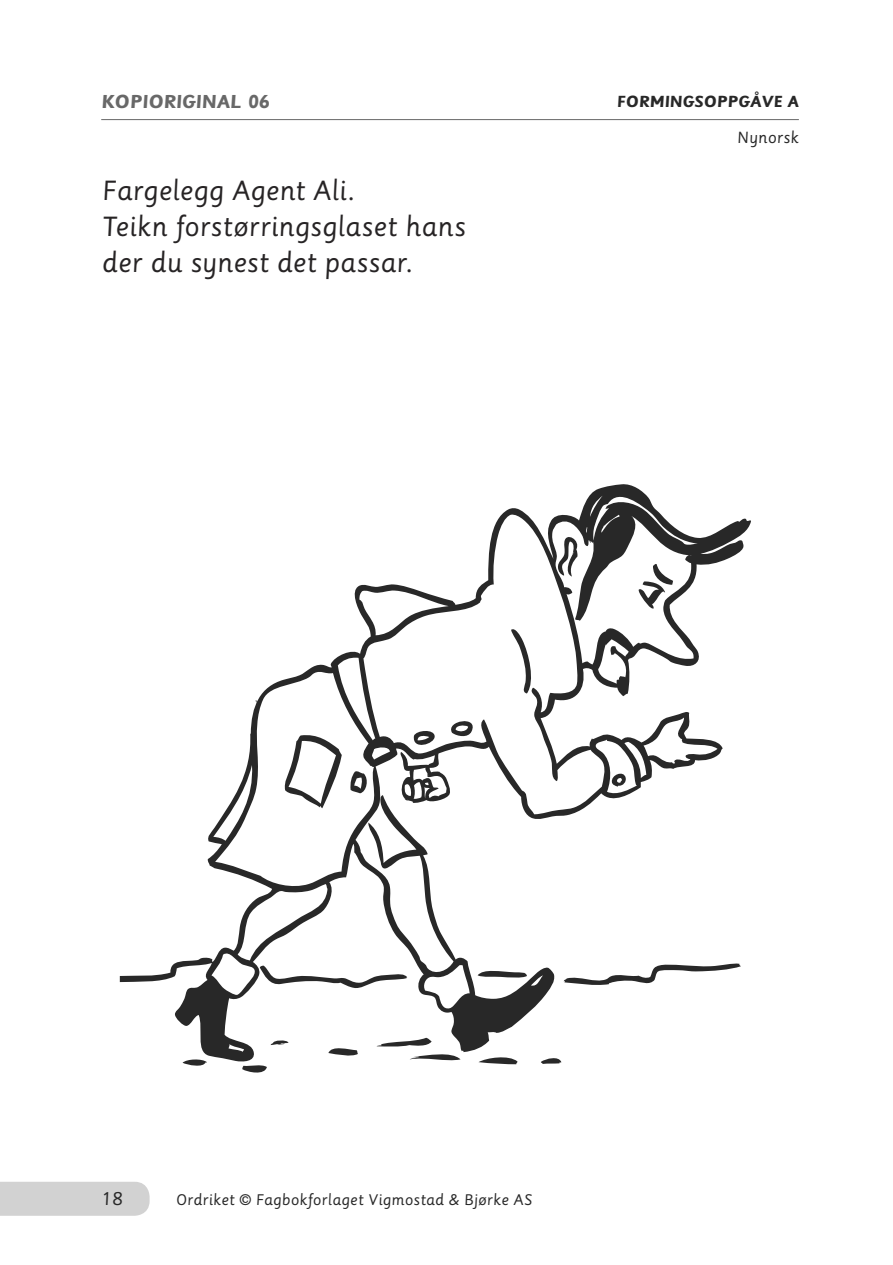
<style>
.page{position:relative;width:893px;height:1265px;background:#fff}
.page>*{position:absolute;margin:0;border:0;box-sizing:border-box;transform-origin:0 0}
.t1{font:27px/36px "Sassoon Primary";color:#272425}
.t2{font:700 21px "Sassoon Primary";color:#686868}
.t3{font:700 18px "Sassoon Primary";color:#282828}
.t4{font:18px "Sassoon Primary";color:#282828}
.t5{font:15.75px "Sassoon Primary";letter-spacing:.005em;color:#282828}
.t6{font:15px "Sassoon Primary";letter-spacing:.015em;color:#282828}
</style>
<div class="page">
<div style="left:0;top:1181px;width:150px;height:34px;background:#d2d2d2"></div>
<hr style="left:101px;top:119px;width:698px;height:1px;background:#686868">
<svg style="left:478px;top:1062px;width:39px;height:2px"></svg>
<svg style="left:541px;top:1062px;width:20px;height:2px"></svg>
<svg style="left:182px;top:1062px;width:25px;height:4px"></svg>
<svg style="left:242px;top:1065px;width:25px;height:7px"></svg>
<svg style="left:120px;top:484px;width:631px;height:578px"></svg>
<svg style="left:564px;top:962px;width:177px;height:24px"></svg>
<svg style="left:557px;top:531px;width:24px;height:45px"></svg>
<svg style="left:376px;top:1037px;width:84px;height:25px"></svg>
<p class="t2" style="left:101px;top:90px;width:169px">KOPIORIGINAL 06</p>
<p class="t3" style="left:617px;top:92px;width:183px">FORMINGSOPPGÅVE A</p>
<p class="t1" style="left:102px;top:173px;width:365px">Fargelegg Agent Ali.<br>Teikn forstørringsglaset hans der du synest det passar.</p>
<p class="t5" style="left:737px;top:129px;width:63px">Nynorsk</p>
<p class="t4" style="left:101px;top:1188px;width:23px">18</p>
<p class="t6" style="left:176px;top:1190px;width:358px">Ordriket © Fagbokforlaget Vigmostad &amp; Bjørke AS</p>
</div>
